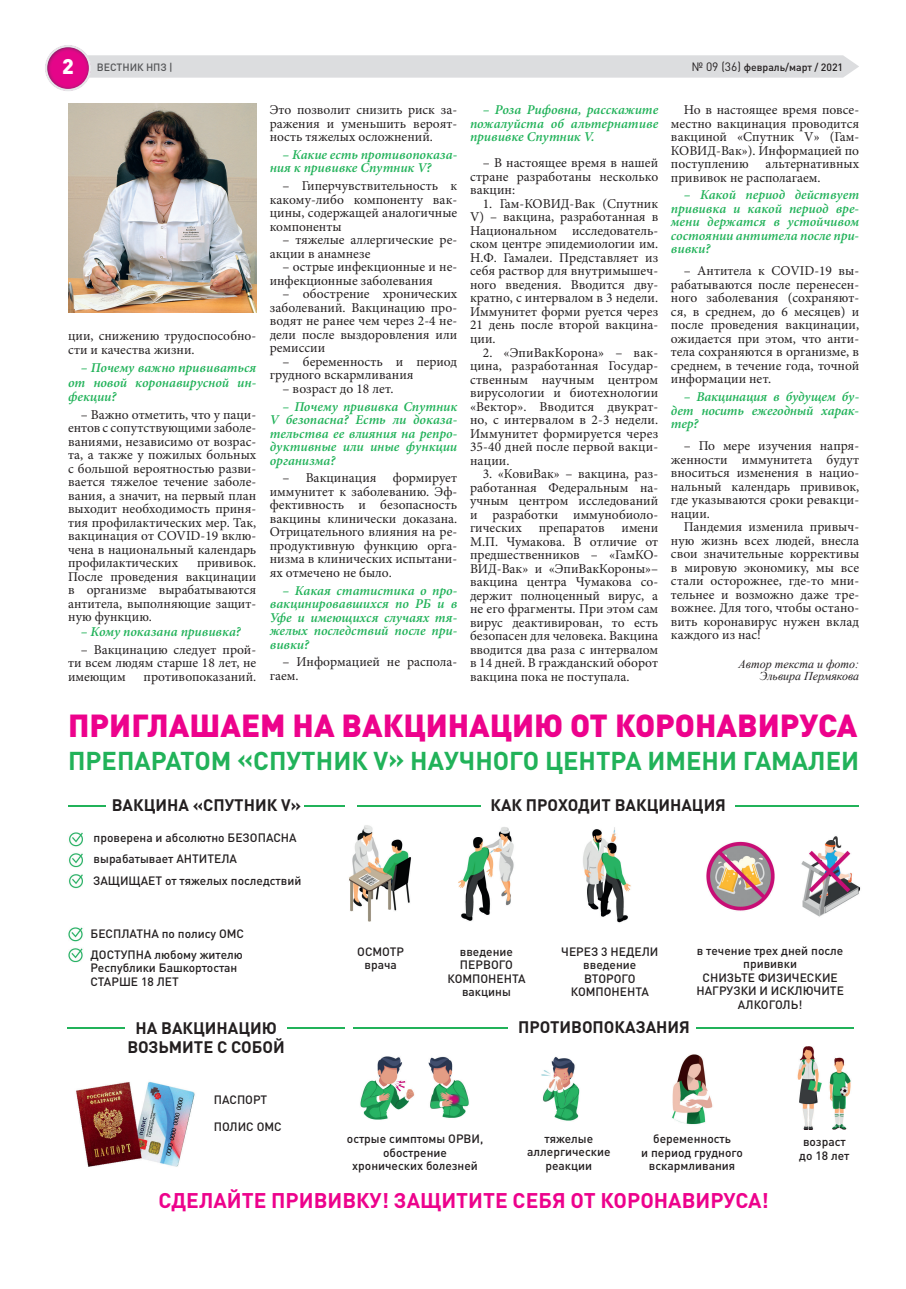
<style>
.page{position:relative;width:906px;height:1289px;background:#fff}
.page>*{position:absolute;margin:0;border:0;box-sizing:border-box;transform-origin:0 0}
.t1{font:900 31.5px "DIN Pro";color:#ed028c}
.t2{font:700 25.5px "DIN Pro";color:#21b259}
.t3{font:700 21px "DIN Pro";color:#ed028c}
.t4{font:700 16.5px/19.2px "DIN Pro";color:#231f20;text-align:center}
.t5{font:13.5px/13.5px "Minion Pro";color:#231f20;text-align:justify}
.t6{font:italic 600 13.5px/13.5px "Minion Pro";letter-spacing:-.005em;color:#21b259;text-align:justify}
.t7{font:500 12px/13.5px "DIN Pro";color:#231f20;text-align:center}
.t8{font:italic 12px/12px "Times New Roman";color:#231f20;text-align:right}
.t9{font:500 10.5px "DIN Pro";color:#231f20}
.t10{font:500 10.5px "DIN Pro";color:#545557}
.s1{font-weight:900;font-size:21px;color:#fff}
.s2{font-weight:400;font-size:12px}
</style>
<div class="page">
<svg style="left:45px;top:45px;width:814px;height:46px"></svg>
<img style="left:68px;top:103px;width:188px;height:209px">
<img style="left:69px;top:832px;width:14px;height:57px">
<img style="left:68px;top:927px;width:15px;height:36px">
<img style="left:76px;top:1082px;width:119px;height:85px">
<img style="left:349px;top:825px;width:512px;height:98px">
<img style="left:360px;top:1046px;width:491px;height:83px">
<hr style="left:68px;top:805px;width:37px;height:1px;background:#21b259">
<hr style="left:357px;top:805px;width:123px;height:1px;background:#21b259">
<hr style="left:68px;top:1027px;width:57px;height:1px;background:#21b259">
<hr style="left:304px;top:805px;width:40px;height:1px;background:#21b259">
<hr style="left:735px;top:805px;width:123px;height:1px;background:#21b259">
<hr style="left:287px;top:1027px;width:57px;height:1px;background:#21b259">
<hr style="left:353px;top:1027px;width:154px;height:1px;background:#21b259">
<hr style="left:696px;top:1027px;width:158px;height:1px;background:#21b259">
<p class="t10" style="left:62px;top:60px;width:112px"><span class="s1">2</span> ВЕСТНИК НПЗ |</p>
<p class="t9" style="left:692px;top:60px;width:153px"><span class="s2">№ 09 (36)</span> февраль/март / 2021</p>
<p class="t6" style="left:470px;top:103px;width:190px;text-indent:13px">– Роза Рифовна, расскажите пожалуйста об альтернативе прививке Спутник V.</p>
<p class="t5" style="left:470px;top:156px;width:190px;text-indent:13px">– В настоящее время в нашей стране разработаны несколько вакцин:</p>
<p class="t5" style="left:470px;top:197px;width:190px;text-indent:13px">1. Гам-КОВИД-Вак (Спутник V) – вакцина, разработанная в Национальном исследователь&shy;ском центре эпидемиологии им.<br>Н.Ф. Гамалеи. Представляет из себя раствор для внутримышеч&shy;ного введения. Вводится дву&shy;кратно, с интервалом в 3 недели.<br>Иммунитет форми руется через 21 день после второй вакцина&shy;ции.</p>
<p class="t5" style="left:470px;top:345px;width:190px;text-indent:13px">2. «ЭпиВакКорона» – вак&shy;цина, разработанная Государ&shy;ственным научным центром вирусологии и биотехнологии «Вектор». Вводится двукрат&shy;но, с интервалом в 2-3 недели.<br>Иммунитет формируется через 35-40 дней после первой вакци&shy;нации.</p>
<p class="t5" style="left:470px;top:467px;width:190px;text-indent:13px">3. «КовиВак» – вакцина, раз&shy;работанная Федеральным на&shy;учным центром исследований и разработки иммунобиоло&shy;гических</p>
<p class="t5" style="left:270px;top:103px;width:189px">Это позволит снизить риск за&shy;ражения и уменьшить вероят&shy;ность тяжелых осложнений.</p>
<p class="t6" style="left:270px;top:148px;width:189px;text-indent:13px">– Какие есть противопоказа&shy;ния к прививке Спутник V?</p>
<p class="t5" style="left:270px;top:179px;width:189px;text-indent:13px">– Гиперчувствительность к какому-либо компоненту вак&shy;цины, содержащей аналогичные компоненты</p>
<p class="t5" style="left:270px;top:233px;width:189px;text-indent:13px">– тяжелые аллергические ре&shy;акции в анамнезе</p>
<p class="t5" style="left:270px;top:260px;width:189px;text-indent:13px">– острые инфекционные и не&shy;инфекционные заболевания</p>
<p class="t5" style="left:270px;top:287px;width:189px;text-indent:13px">– обострение хронических заболеваний. Вакцинацию про&shy;водят не ранее чем через 2-4 не&shy;дели после выздоровления или ремиссии</p>
<p class="t5" style="left:270px;top:355px;width:189px;text-indent:13px">– беременность и период грудного вскармливания</p>
<p class="t5" style="left:282px;top:382px;width:113px">– возраст до 18 лет.</p>
<p class="t6" style="left:270px;top:399px;width:189px;text-indent:13px">– Почему прививка Спутник V безопасна? Есть ли доказа&shy;тельства ее влияния на репро&shy;дуктивные или иные функции организма?</p>
<p class="t5" style="left:270px;top:471px;width:189px;text-indent:13px">– Вакцинация формирует иммунитет к заболеванию. Эф&shy;фективность и безопасность вакцины клинически доказана.<br>Отрицательного влияния на ре&shy;продуктивную функцию орга&shy;низма в клинических испытани&shy;ях отмечено не было.</p>
<p class="t6" style="left:270px;top:583px;width:189px;text-indent:13px">– Какая статистика о про&shy;вакцинировавшихся по РБ и в Уфе и имеющихся случаях тя&shy;желых последствий после при&shy;вивки?</p>
<p class="t5" style="left:270px;top:655px;width:189px;text-indent:13px">– Информацией не распола&shy;гаем.</p>
<p class="t5" style="left:671px;top:103px;width:190px;text-indent:13px">Но в настоящее время повсе&shy;местно вакцинация проводится вакциной «Спутник V» (Гам-КОВИД-Вак»). Информацией по поступлению</p>
<p class="t5" style="left:671px;top:157px;width:190px;text-indent:95px">альтернативных прививок не располагаем.</p>
<p class="t6" style="left:671px;top:188px;width:190px;text-indent:13px">– Какой период действует прививка и какой период вре&shy;мени держатся в устойчивом состоянии антитела после при&shy;вивки?</p>
<p class="t5" style="left:671px;top:264px;width:190px;text-indent:13px">– Антитела к COVID-19 вы&shy;рабатываются после перенесен&shy;ного заболевания (сохраняют&shy;ся, в среднем, до 6 месяцев) и после проведения вакцинации, ожидается при этом, что анти&shy;тела сохраняются в организме, в среднем, в течение года, точной информации нет.</p>
<p class="t6" style="left:671px;top:390px;width:190px;text-indent:13px">– Вакцинация в будущем бу&shy;дет носить ежегодный харак&shy;тер?</p>
<p class="t5" style="left:671px;top:439px;width:190px;text-indent:13px">– По мере изучения напря&shy;женности иммунитета будут вноситься изменения в нацио&shy;нальный календарь прививок, где указываются сроки ревакци&shy;нации.</p>
<p class="t5" style="left:671px;top:520px;width:190px;text-indent:13px">Пандемия изменила привыч&shy;ную жизнь всех людей, внесла свои значительные коррективы в мировую экономику, мы все стали осторожнее, где-то мни&shy;тельнее и возможно даже тре&shy;вожнее. Для того, чтобы остано&shy;вить коронавирус нужен вклад каждого из нас!</p>
<p class="t8" style="left:738px;top:657px;width:122px">Автор текста и фото:<br>Эльвира Пермякова</p>
<h1 class="t1" style="left:68px;top:704px;width:790px">ПРИГЛАШАЕМ НА ВАКЦИНАЦИЮ ОТ КОРОНАВИРУСА</h1>
<h2 class="t2" style="left:68px;top:743px;width:792px">ПРЕПАРАТОМ «СПУТНИК V» НАУЧНОГО ЦЕНТРА ИМЕНИ ГАМАЛЕИ</h2>
<p class="t4" style="left:112px;top:794px;width:191px">ВАКЦИНА «СПУТНИК V»</p>
<p class="t4" style="left:490px;top:794px;width:237px">КАК ПРОХОДИТ ВАКЦИНАЦИЯ</p>
<p class="t5" style="left:68px;top:328px;width:190px;line-height:14.2px">ции, снижению трудоспособно&shy;сти и качества жизни.</p>
<p class="t6" style="left:68px;top:361px;width:190px;line-height:14.2px;text-indent:13px">– Почему важно прививаться от новой коронавирусной ин&shy;фекции?</p>
<p class="t5" style="left:68px;top:407px;width:190px;text-indent:13px">– Важно отметить, что у паци&shy;ентов с сопутствующими заболе&shy;ваниями, независимо от возрас&shy;та, а также у пожилых больных с большой вероятностью разви&shy;вается тяжелое течение заболе&shy;вания, а значит, на первый план выходит необходимость приня&shy;тия профилактических мер. Так, вакцинация от COVID-19 вклю&shy;чена в национальный календарь профилактических</p>
<p class="t5" style="left:539px;top:521px;width:67px">препаратов</p>
<p class="t5" style="left:470px;top:521px;width:190px;text-indent:151px">имени М.П. Чумакова. В отличие от предшественников – «ГамКО-ВИД-Вак» и «ЭпиВакКороны»– вакцина центра Чумакова со&shy;держит полноценный вирус, а не его фрагменты. При этом сам вирус деактивирован, то есть безопасен для человека. Вакцина вводится два раза с интервалом в 14 дней. В гражданский оборот вакцина пока не поступала.</p>
<p class="t5" style="left:68px;top:556px;width:190px;text-indent:129px">прививок.<br>После проведения вакцинации в организме вырабатываются антитела, выполняющие защит&shy;ную функцию.</p>
<p class="t6" style="left:81px;top:624px;width:162px">– Кому показана прививка?</p>
<p class="t5" style="left:68px;top:642px;width:190px;text-indent:13px">– Вакцинацию следует прой&shy;ти всем людям старше 18 лет, не имеющим</p>
<p class="t5" style="left:143px;top:669px;width:114px">противопоказаний.</p>
<p class="t7" style="left:93px;top:826px;width:210px;line-height:21.5px;text-align:left">проверена и абсолютно БЕЗОПАСНА вырабатывает АНТИТЕЛА<br>ЗАЩИЩАЕТ от тяжелых последствий</p>
<p class="t7" style="left:91px;top:923px;width:155px;line-height:20.5px;text-align:left">БЕСПЛАТНА по полису ОМС<br>ДОСТУПНА любому жителю</p>
<p class="t7" style="left:91px;top:960px;width:148px;text-align:left">Республики Башкортостан<br>СТАРШЕ 18 ЛЕТ</p>
<p class="t7" style="left:357px;top:944px;width:48px">ОСМОТР врача</p>
<p class="t7" style="left:447px;top:944px;width:80px">введение<br>ПЕРВОГО<br>КОМПОНЕНТА вакцины</p>
<p class="t7" style="left:561px;top:944px;width:99px">ЧЕРЕЗ 3 НЕДЕЛИ введение<br>ВТОРОГО<br>КОМПОНЕНТА</p>
<p class="t7" style="left:696px;top:943px;width:149px">в течение трех дней после прививки<br>СНИЗЬТЕ ФИЗИЧЕСКИЕ<br>НАГРУЗКИ И ИСКЛЮЧИТЕ<br>АЛКОГОЛЬ!</p>
<p class="t4" style="left:127px;top:1017px;width:159px">НА ВАКЦИНАЦИЮ<br>ВОЗЬМИТЕ С СОБОЙ</p>
<p class="t4" style="left:518px;top:1016px;width:173px">ПРОТИВОПОКАЗАНИЯ</p>
<p class="t7" style="left:214px;top:1092px;width:55px">ПАСПОРТ</p>
<p class="t7" style="left:214px;top:1119px;width:69px">ПОЛИС ОМС</p>
<p class="t7" style="left:347px;top:1131px;width:138px">острые симптомы ОРВИ, обострение хронических болезней</p>
<p class="t7" style="left:527px;top:1131px;width:85px">тяжелые аллергические реакции</p>
<p class="t7" style="left:641px;top:1131px;width:103px">беременность<br>и период грудного вскармливания</p>
<p class="t7" style="left:799px;top:1134px;width:52px">возраст до 18 лет</p>
<h3 class="t3" style="left:158px;top:1186px;width:612px">СДЕЛАЙТЕ ПРИВИВКУ! ЗАЩИТИТЕ СЕБЯ ОТ КОРОНАВИРУСА!</h3>
</div>
